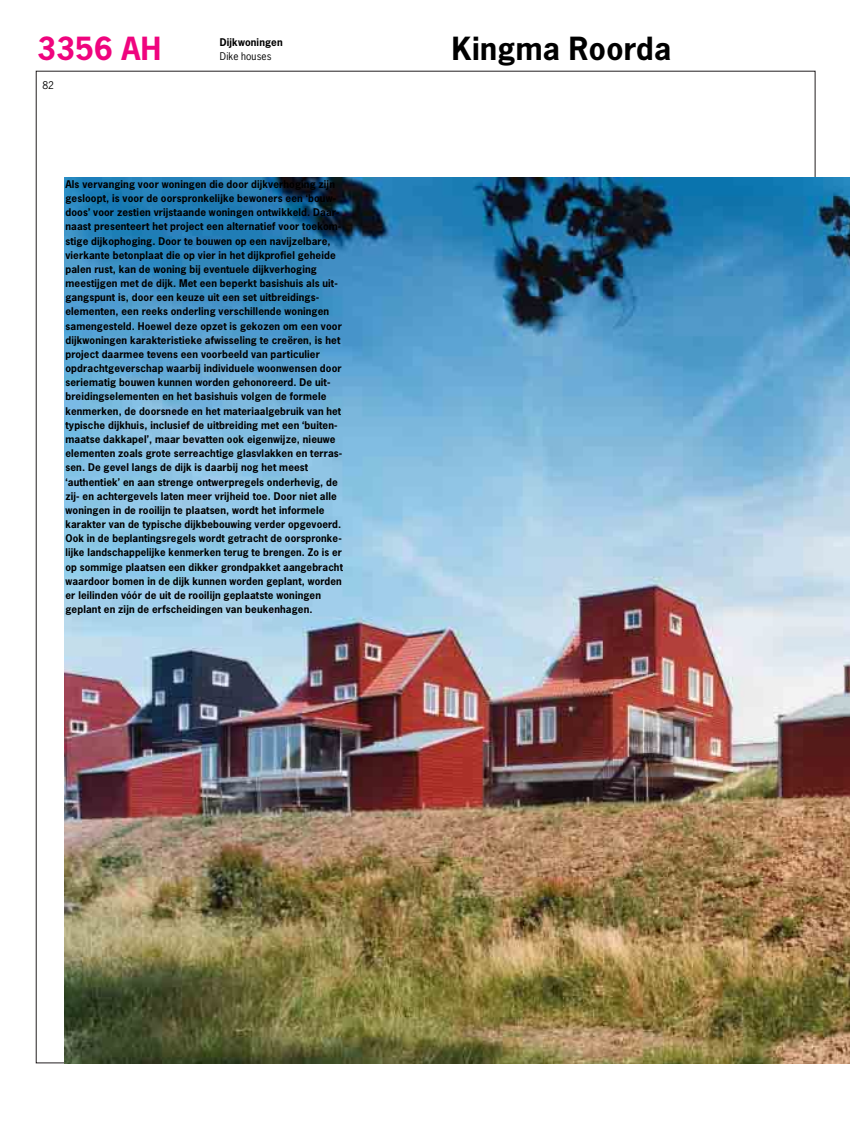
<style>
.page{position:relative;width:850px;height:1134px;background:#fff}
.page>*{position:absolute;margin:0;border:0;box-sizing:border-box;transform-origin:0 0}
.t1{font:700 30px "News Gothic";letter-spacing:.01em;color:#000}
.t2{font:700 30px "News Gothic";letter-spacing:.01em;color:#ef047e}
.t3{font:700 10px/14.1px "News Gothic";letter-spacing:.01em;color:#000}
.t4{font:10px "News Gothic";letter-spacing:.01em;color:#000}
</style>
<div class="page">
<img style="left:64px;top:178px;width:786px;height:885px">
<h1 class="t2" style="left:37px;top:37px;width:126px">3356 AH</h1>
<h1 class="t1" style="left:452px;top:37px;width:221px">Kingma Roorda</h1>
<p class="t3" style="left:220px;top:36px;width:64px">Dijkwoningen</p>
<p class="t4" style="left:220px;top:52px;width:53px">Dike houses</p>
<p class="t4" style="left:42px;top:81px;width:13px">82</p>
<p class="t3" style="left:65px;top:178px;width:279px">Als vervanging voor woningen die door dijkverhoging zijn gesloopt, is voor de oorspronkelijke bewoners een ‘bouw&shy;doos’ voor zestien vrijstaande woningen ontwikkeld. Daar&shy;naast presenteert het project een alternatief voor toekom&shy;stige dijkophoging. Door te bouwen op een navijzelbare, vierkante betonplaat die op vier in het dijkprofiel geheide palen rust, kan de woning bij eventuele dijkverhoging meestijgen met de dijk. Met een beperkt basishuis als uit&shy;gangspunt is, door een keuze uit een set uitbreidings&shy;elementen, een reeks onderling verschillende woningen samengesteld. Hoewel deze opzet is gekozen om een voor dijkwoningen karakteristieke afwisseling te creëren, is het project daarmee tevens een voorbeeld van particulier opdrachtgeverschap waarbij individuele woonwensen door seriematig bouwen kunnen worden gehonoreerd. De uit&shy;breidingselementen en het basishuis volgen de formele kenmerken, de doorsnede en het materiaalgebruik van het typische dijkhuis, inclusief de uitbreiding met een ‘buiten&shy;maatse dakkapel’, maar bevatten ook eigenwijze, nieuwe elementen zoals grote serreachtige glasvlakken en terras&shy;sen. De gevel langs de dijk is daarbij nog het meest ‘authentiek’ en aan strenge ontwerpregels onderhevig, de zij- en achtergevels laten meer vrijheid toe. Door niet alle woningen in de rooilijn te plaatsen, wordt het informele karakter van de typische dijkbebouwing verder opgevoerd.<br>Ook in de beplantingsregels wordt getracht de oorspronke&shy;lijke landschappelijke kenmerken terug te brengen. Zo is er op sommige plaatsen een dikker grondpakket aangebracht waardoor bomen in de dijk kunnen worden geplant, worden er leilinden vóór de uit de rooilijn geplaatste woningen geplant en zijn de erfscheidingen van beukenhagen.</p>
</div>
